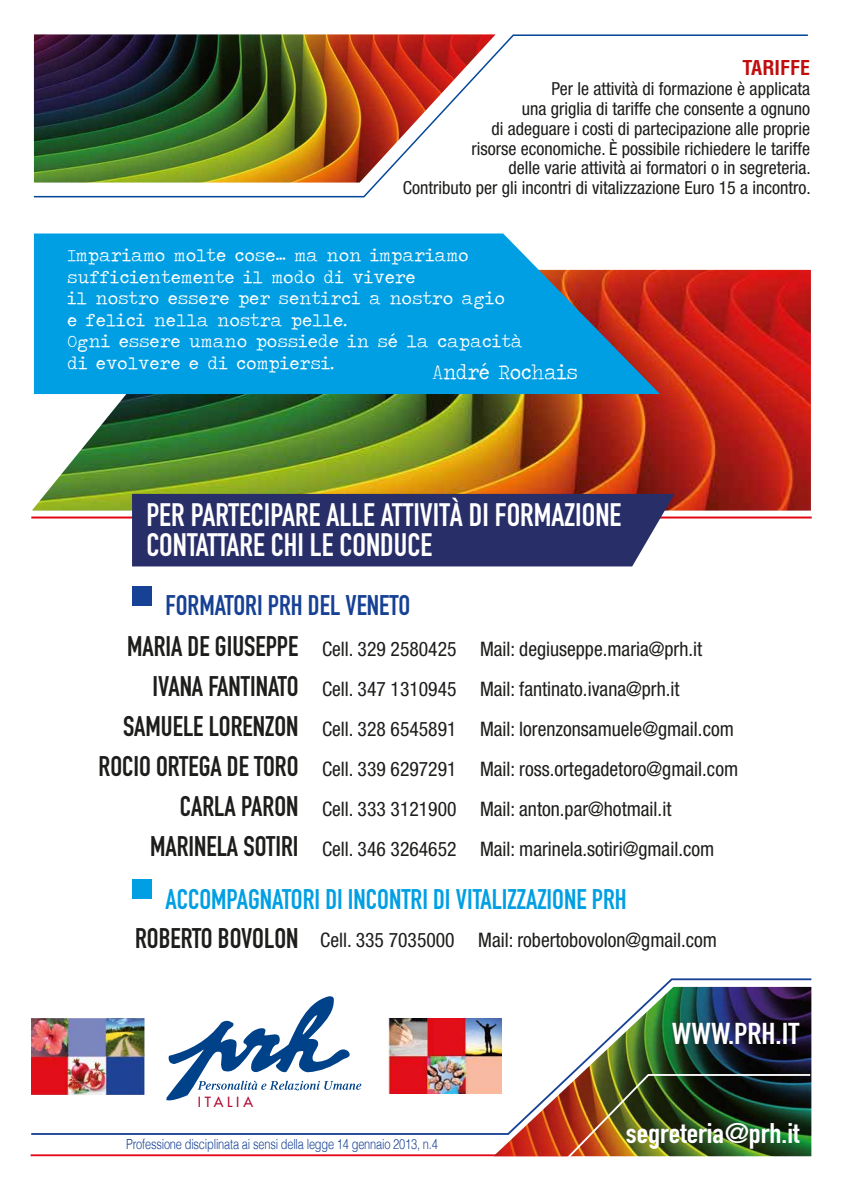
<style>
.page{position:relative;width:842px;height:1191px;background:#fff}
.page>*{position:absolute;margin:0;border:0;box-sizing:border-box;transform-origin:0 0}
.t1{font:32px/30px "DIN Engschrift Alternate";color:#fff}
.t2{font:29.8px "DIN Engschrift Alternate";color:#fff;scale:1.11 1}
.t3{font:28px/40px "DIN Engschrift Alternate";color:#1d1d1b;text-align:right}
.t4{font:28px "DIN Engschrift Alternate";color:#009fe3}
.t5{font:28px "DIN Engschrift Alternate";color:#164194}
.t6{font:28px "DIN Engschrift Alternate";color:#fff;scale:1.11 1}
.t7{font:21.2px "Traveling Typewriter";color:#fff;scale:.92 1}
.t8{font:condensed 20px/40px "Helvetica Neue";color:#1d1d1b}
.t9{font:700 condensed 20px "Helvetica";color:#c00d0e}
.t10{font:condensed 18px/19.8px "Helvetica Neue";color:#1d1d1b;text-align:right}
.t11{font:17.8px/21.4px "Traveling Typewriter";letter-spacing:.025em;color:#fff}
.t12{font:300 14px "Helvetica";letter-spacing:-.015em;color:#164194;scale:.79 1}
.t13{font:13.6px "Futura";letter-spacing:.28em;color:#b10933}
</style>
<div class="page">
<hr style="left:31px;top:516px;width:781px;height:2px;background:#e30613">
<img style="left:32px;top:270px;width:779px;height:240px">
<svg style="left:34px;top:233px;width:626px;height:161px;background:#1c9bd5"></svg>
<div style="left:132px;top:586px;width:19px;height:19px;background:#164194"></div>
<div style="left:132px;top:880px;width:19px;height:19px;background:#009fe3"></div>
<div style="left:132px;top:494px;width:542px;height:72px;background:#282e68"></div>
<svg style="left:30px;top:1154px;width:535px;height:3px"></svg>
<img style="left:493px;top:1135px;width:72px;height:21px">
<img style="left:565px;top:1135px;width:247px;height:22px">
<img style="left:31px;top:978px;width:781px;height:157px">
<img style="left:34px;top:34px;width:774px;height:163px">
<p class="t9" style="left:742px;top:56px;width:69px">TARIFFE</p>
<p class="t10" style="left:403px;top:79px;width:410px">Per le attività di formazione è applicata<br>una griglia di tariffe che consente a ognuno<br>di adeguare i costi di partecipazione alle proprie<br>risorse economiche. È possibile richiedere le tariffe<br>delle varie attività ai formatori o in segreteria.<br>Contributo per gli incontri di vitalizzazione Euro 15 a incontro.</p>
<p class="t11" style="left:67px;top:244px;width:456px">Impariamo molte cose… ma non impariamo sufficientemente il modo di vivere<br>il nostro essere per sentirci a nostro agio<br>e felici nella nostra pelle.<br>Ogni essere umano possiede in sé la capacità di evolvere e di compiersi.</p>
<p class="t7" style="left:433px;top:358px;width:159px">André Rochais</p>
<h1 class="t1" style="left:146px;top:500px;width:476px">PER PARTECIPARE ALLE ATTIVITÀ DI FORMAZIONE<br>CONTATTARE CHI LE CONDUCE</h1>
<h3 class="t5" style="left:166px;top:589px;width:246px">FORMATORI PRH DEL VENETO</h3>
<h3 class="t3" style="left:99px;top:626px;width:201px">MARIA DE GIUSEPPE<br>IVANA FANTINATO<br>SAMUELE LORENZON<br>ROCIO ORTEGA DE TORO<br>CARLA PARON<br>MARINELA SOTIRI</h3>
<p class="t8" style="left:322px;top:628px;width:418px">Cell. 329 2580425 Mail: degiuseppe.maria@prh.it Cell. 347 1310945 Mail: fantinato.ivana@prh.it<br>Cell. 328 6545891 Mail: lorenzonsamuele@gmail.com Cell. 339 6297291 Mail: ross.ortegadetoro@gmail.com Cell. 333 3121900 Mail: anton.par@hotmail.it<br>Cell. 346 3264652 Mail: marinela.sotiri@gmail.com</p>
<h3 class="t4" style="left:166px;top:883px;width:463px">ACCOMPAGNATORI DI INCONTRI DI VITALIZZAZIONE PRH</h3>
<h3 class="t3" style="left:135px;top:918px;width:165px">ROBERTO BOVOLON</h3>
<p class="t8" style="left:320px;top:919px;width:398px">Cell. 335 7035000 Mail: robertobovolon@gmail.com</p>
<p class="t13" style="left:198px;top:1093px;width:57px">ITALIA</p>
<h2 class="t2" style="left:672px;top:1015px;width:116px">WWW.PRH.IT</h2>
<p class="t12" style="left:126px;top:1131px;width:396px">Professione disciplinata ai sensi della legge 14 gennaio 2013, n.4</p>
<h3 class="t6" style="left:626px;top:1116px;width:158px">segreteria@prh.it</h3>
</div>
